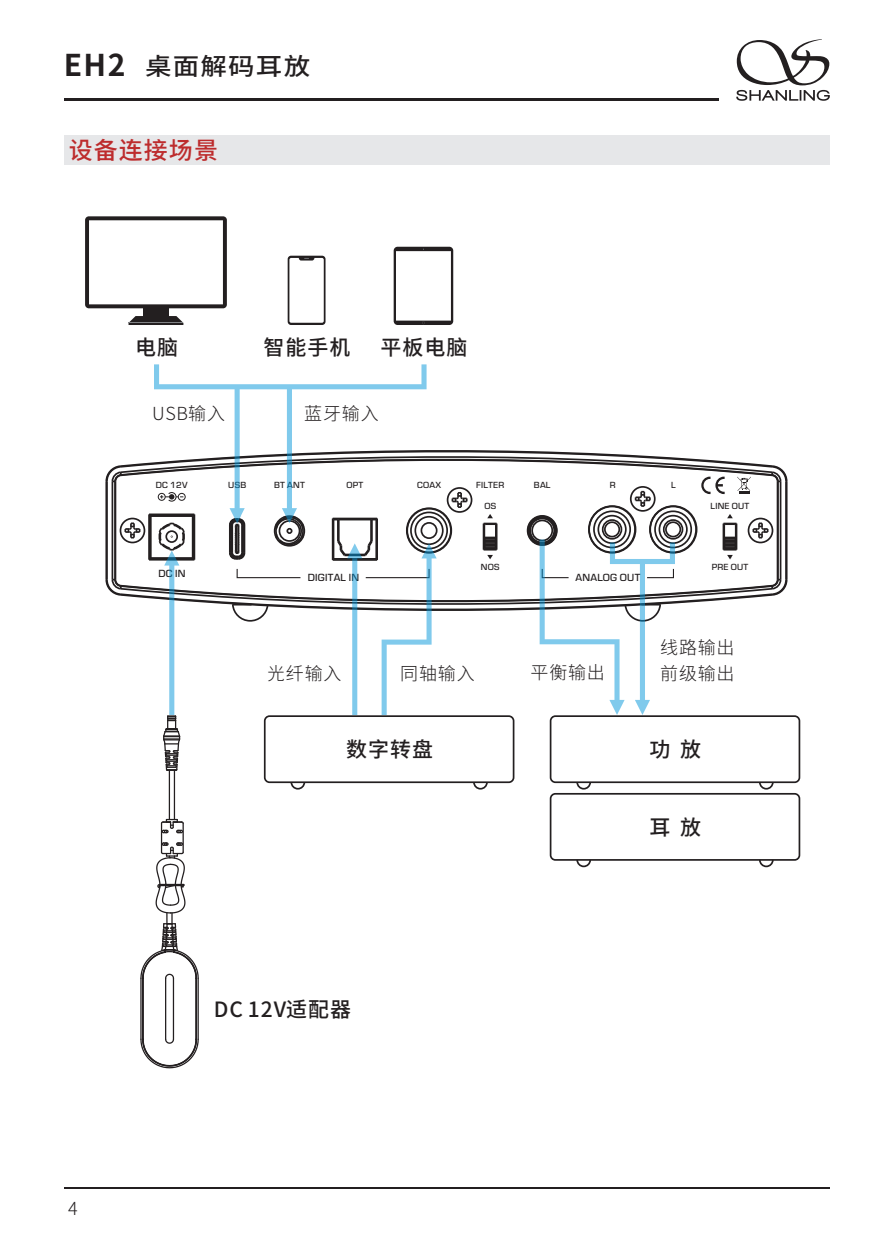
<style>
.page{position:relative;width:893px;height:1259px;background:#fff}
.page>*{position:absolute;margin:0;border:0;box-sizing:border-box;transform-origin:0 0}
.t1{font:500 24px "Source Han Sans CN";letter-spacing:.045em;color:#231f20;scale:1.1 1}
.t2{font:500 24px "Source Han Sans CN";letter-spacing:.045em;color:#bd2c2d}
.t3{font:500 21px "Source Han Sans CN";letter-spacing:.045em;color:#231f20}
.t4{font:300 18px "Source Han Sans CN";letter-spacing:.045em;color:#231f20}
.t5{font:500 10.8px "Eurostile OT";letter-spacing:.025em;color:#231f20}
.t6{font:500 9.3px "Eurostile OT";letter-spacing:.025em;color:#231f20}
.s1{font-weight:700;font-size:30px}
</style>
<div class="page">
<hr style="left:64px;top:1187px;width:765px;height:2px;background:#231f20">
<hr style="left:64px;top:98px;width:655px;height:3px;background:#231f20">
<svg style="left:736px;top:39px;width:94px;height:62px"></svg>
<div style="left:64px;top:135px;width:766px;height:29px;background:#e6e7e9"></div>
<svg style="left:394px;top:247px;width:59px;height:78px"></svg>
<svg style="left:85px;top:216px;width:142px;height:92px"></svg>
<svg style="left:129px;top:316px;width:54px;height:9px"></svg>
<hr style="left:129px;top:323px;width:54px;height:1px;background:#808285">
<div style="left:143px;top:308px;width:26px;height:12px;background:#231f20"></div>
<svg style="left:288px;top:256px;width:38px;height:69px"></svg>
<div style="left:264px;top:715px;width:250px;height:68px;border:2px solid #231f20;border-radius:5px"></div>
<svg style="left:290px;top:780px;width:16px;height:10px"></svg>
<svg style="left:472px;top:780px;width:17px;height:10px"></svg>
<div style="left:550px;top:715px;width:250px;height:68px;border:2px solid #231f20;border-radius:5px"></div>
<svg style="left:575px;top:780px;width:17px;height:10px"></svg>
<svg style="left:758px;top:780px;width:16px;height:10px"></svg>
<div style="left:550px;top:793px;width:250px;height:67px;border:2px solid #231f20;border-radius:5px"></div>
<svg style="left:575px;top:858px;width:17px;height:10px"></svg>
<svg style="left:758px;top:858px;width:16px;height:10px"></svg>
<hr style="left:169px;top:770px;width:1px;height:49px;background:#231f20">
<hr style="left:174px;top:770px;width:1px;height:49px;background:#231f20">
<svg style="left:105px;top:364px;width:683px;height:407px"></svg>
<hr style="left:142px;top:978px;width:2px;height:61px;background:#231f20">
<hr style="left:173px;top:978px;width:1px;height:61px;background:#231f20">
<hr style="left:165px;top:978px;width:1px;height:61px;background:#231f20">
<hr style="left:195px;top:978px;width:2px;height:61px;background:#231f20">
<hr style="left:198px;top:978px;width:1px;height:61px;background:#231f20">
<hr style="left:140px;top:978px;width:2px;height:61px;background:#231f20">
<svg style="left:140px;top:1037px;width:59px;height:32px"></svg>
<svg style="left:140px;top:818px;width:59px;height:161px"></svg>
<h1 class="t1" style="left:64px;top:54px;width:225px"><span class="s1">EH2</span> 桌面解码耳放</h1>
<h1 class="t2" style="left:69px;top:138px;width:151px">设备连接场景</h1>
<h2 class="t3" style="left:135px;top:336px;width:44px">电脑</h2>
<h2 class="t3" style="left:264px;top:336px;width:88px">智能手机</h2>
<h2 class="t3" style="left:381px;top:336px;width:88px">平板电脑</h2>
<h3 class="t4" style="left:152px;top:404px;width:74px">USB输入</h3>
<h3 class="t4" style="left:304px;top:404px;width:76px">蓝牙输入</h3>
<p class="t6" style="left:156px;top:481px;width:33px">DC 12V</p>
<p class="t6" style="left:417px;top:481px;width:25px">COAX</p>
<p class="t6" style="left:610px;top:481px;width:7px">R</p>
<p class="t6" style="left:671px;top:481px;width:6px">L</p>
<p class="t6" style="left:228px;top:481px;width:20px">USB</p>
<p class="t6" style="left:274px;top:481px;width:32px">BT ANT</p>
<p class="t6" style="left:346px;top:481px;width:18px">OPT</p>
<p class="t6" style="left:534px;top:481px;width:18px">BAL</p>
<p class="t6" style="left:484px;top:503px;width:13px">OS</p>
<p class="t6" style="left:476px;top:481px;width:30px">FILTER</p>
<p class="t5" style="left:158px;top:569px;width:29px">DC IN</p>
<p class="t5" style="left:308px;top:574px;width:53px">DIGITAL IN</p>
<p class="t6" style="left:481px;top:564px;width:20px">NOS</p>
<p class="t5" style="left:575px;top:574px;width:66px">ANALOG OUT</p>
<p class="t6" style="left:711px;top:503px;width:40px">LINE OUT</p>
<p class="t6" style="left:712px;top:564px;width:38px">PRE OUT</p>
<h3 class="t4" style="left:660px;top:637px;width:76px">线路输出</h3>
<h3 class="t4" style="left:267px;top:664px;width:76px">光纤输入</h3>
<h3 class="t4" style="left:530px;top:662px;width:76px">平衡输出</h3>
<h3 class="t4" style="left:400px;top:664px;width:76px">同轴输入</h3>
<h3 class="t4" style="left:660px;top:664px;width:76px">前级输出</h3>
<h2 class="t3" style="left:346px;top:738px;width:88px">数字转盘</h2>
<h2 class="t3" style="left:650px;top:738px;width:53px">功 放</h2>
<h3 class="t4" style="left:68px;top:1198px;width:11px">4</h3>
<h2 class="t3" style="left:214px;top:998px;width:139px">DC 12V适配器</h2>
<h2 class="t3" style="left:650px;top:816px;width:53px">耳 放</h2>
</div>
